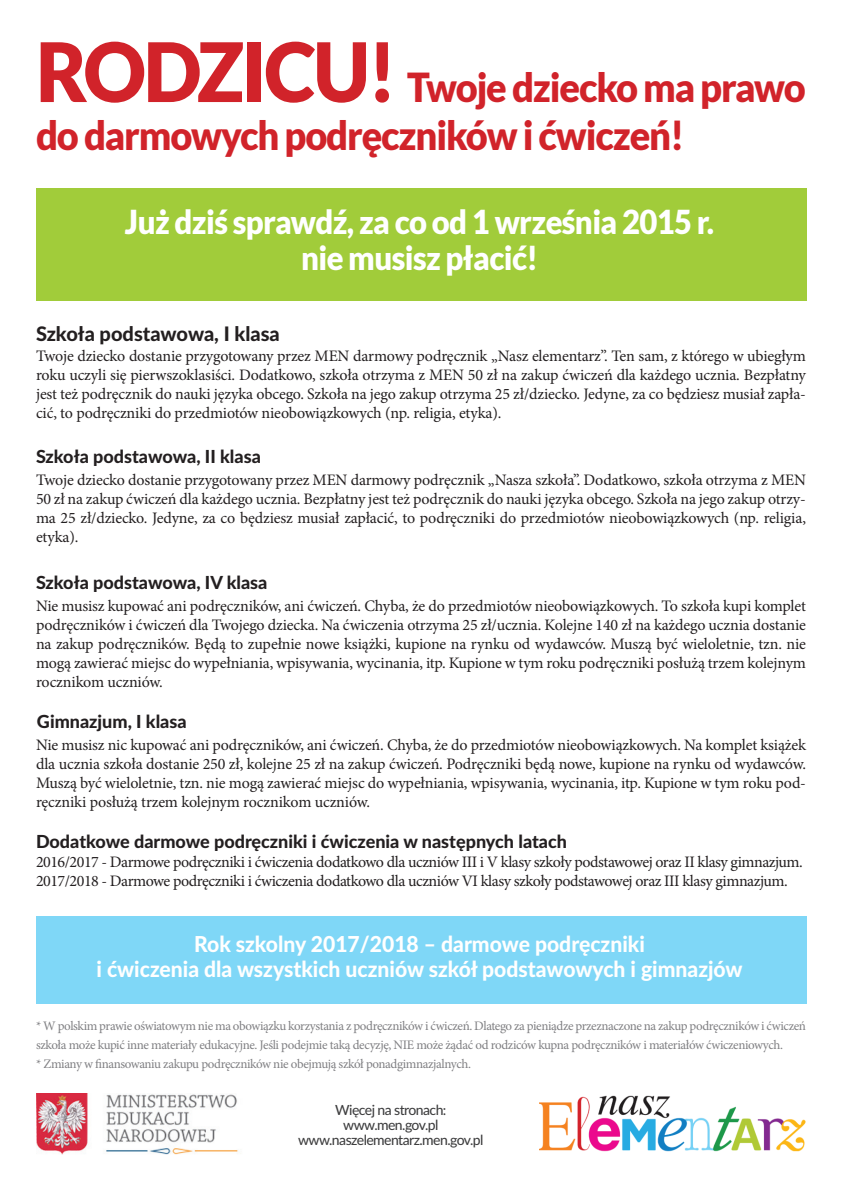
<style>
.page{position:relative;width:842px;height:1191px;background:#fff}
.page>*{position:absolute;margin:0;border:0;box-sizing:border-box;transform-origin:0 0}
.t1{font:900 40px/48px "Lato";letter-spacing:-.03em;color:#d1232a;scale:.95 1}
.t2{font:900 33px/36px "Lato";letter-spacing:-.02em;color:#fff;text-align:center;scale:.94 1}
.t3{font:800 22px/25px "Lato";color:#fff;text-align:center;scale:.96 1}
.t4{font:800 20px "Lato";color:#231f20}
.t5{font:800 18px "Lato";color:#231f20}
.t6{font:16px/19px "Minion Pro";letter-spacing:-.025em;color:#231f20;text-align:justify}
.t7{font:500 14px/15px "Lato";letter-spacing:-.04em;color:#3e3e3f;text-align:center}
.t8{font:13px/19px "Minion Pro";letter-spacing:-.03em;color:#808083}
.s1{font-size:82px}
</style>
<div class="page">
<div style="left:36px;top:189px;width:771px;height:111px;background:#a1cc3a"></div>
<img style="left:36px;top:1093px;width:202px;height:62px">
<img style="left:539px;top:1095px;width:267px;height:57px">
<div style="left:36px;top:916px;width:771px;height:88px;background:#7fd7f7"></div>
<h1 class="t1" style="left:36px;top:63px;width:812px"><span class="s1">rodzicu!</span> Twoje dziecko ma prawo do darmowych podręczników i ćwiczeń!</h1>
<h2 class="t2" style="left:125px;top:203px;width:628px">Już dziś sprawdź, za co od 1 września 2015 r. nie musisz płacić!</h2>
<p class="t4" style="left:36px;top:318px;width:245px">Szkoła podstawowa, I klasa</p>
<p class="t6" style="left:36px;top:347px;width:771px">Twoje dziecko dostanie przygotowany przez MEN darmowy podręcznik „Nasz elementarz”. Ten sam, z którego w ubiegłym roku uczyli się pierwszoklasiści. Dodatkowo, szkoła otrzyma z MEN 50 zł na zakup ćwiczeń dla każdego ucznia. Bezpłatny jest też podręcznik do nauki języka obcego. Szkoła na jego zakup otrzyma 25 zł/dziecko. Jedyne, za co będziesz musiał zapła&shy;cić, to podręczniki do przedmiotów nieobowiązkowych (np. religia, etyka).</p>
<p class="t5" style="left:36px;top:443px;width:226px">Szkoła podstawowa, II klasa</p>
<p class="t6" style="left:36px;top:470px;width:771px">Twoje dziecko dostanie przygotowany przez MEN darmowy podręcznik „Nasza szkoła”. Dodatkowo, szkoła otrzyma z MEN 50 zł na zakup ćwiczeń dla każdego ucznia. Bezpłatny jest też podręcznik do nauki języka obcego. Szkoła na jego zakup otrzy&shy;ma 25 zł/dziecko. Jedyne, za co będziesz musiał zapłacić, to podręczniki do przedmiotów nieobowiązkowych (np. religia, etyka).</p>
<p class="t5" style="left:36px;top:569px;width:233px">Szkoła podstawowa, IV klasa</p>
<p class="t6" style="left:36px;top:596px;width:771px">Nie musisz kupować ani podręczników, ani ćwiczeń. Chyba, że do przedmiotów nieobowiązkowych. To szkoła kupi komplet podręczników i ćwiczeń dla Twojego dziecka. Na ćwiczenia otrzyma 25 zł/ucznia. Kolejne 140 zł na każdego ucznia dostanie na zakup podręczników. Będą to zupełnie nowe książki, kupione na rynku od wydawców. Muszą być wieloletnie, tzn. nie mogą zawierać miejsc do wypełniania, wpisywania, wycinania, itp. Kupione w tym roku podręczniki posłużą trzem kolejnym rocznikom uczniów.</p>
<p class="t5" style="left:37px;top:708px;width:151px">Gimnazjum, I klasa</p>
<p class="t6" style="left:36px;top:736px;width:771px">Nie musisz nic kupować ani podręczników, ani ćwiczeń. Chyba, że do przedmiotów nieobowiązkowych. Na komplet książek dla ucznia szkoła dostanie 250 zł, kolejne 25 zł na zakup ćwiczeń. Podręczniki będą nowe, kupione na rynku od wydawców.<br>Muszą być wieloletnie, tzn. nie mogą zawierać miejsc do wypełniania, wpisywania, wycinania, itp. Kupione w tym roku pod&shy;ręczniki posłużą trzem kolejnym rocznikom uczniów.</p>
<p class="t5" style="left:36px;top:828px;width:532px">Dodatkowe darmowe podręczniki i ćwiczenia w następnych latach</p>
<p class="t6" style="left:36px;top:853px;width:768px">2016/2017 - Darmowe podręczniki i ćwiczenia dodatkowo dla uczniów III i V klasy szkoły podstawowej oraz II klasy gimnazjum.<br>2017/2018 - Darmowe podręczniki i ćwiczenia dodatkowo dla uczniów VI klasy szkoły podstawowej oraz III klasy gimnazjum.</p>
<h3 class="t3" style="left:96px;top:930px;width:675px">Rok szkolny 2017/2018 – darmowe podręczniki<br>i ćwiczenia dla wszystkich uczniów szkół podstawowych i gimnazjów</h3>
<p class="t8" style="left:36px;top:1016px;width:771px">* W polskim prawie oświatowym nie ma obowiązku korzystania z podręczników i ćwiczeń. Dlatego za pieniądze przeznaczone na zakup podręczników i ćwiczeń szkoła może kupić inne materiały edukacyjne. Jeśli podejmie taką decyzję, NIE może żądać od rodziców kupna podręczników i materiałów ćwiczeniowych.<br>* Zmiany w finansowaniu zakupu podręczników nie obejmują szkół ponadgimnazjalnych.</p>
<p class="t7" style="left:298px;top:1101px;width:187px">Więcej na stronach: www.men.gov.pl www.naszelementarz.men.gov.pl</p>
</div>
